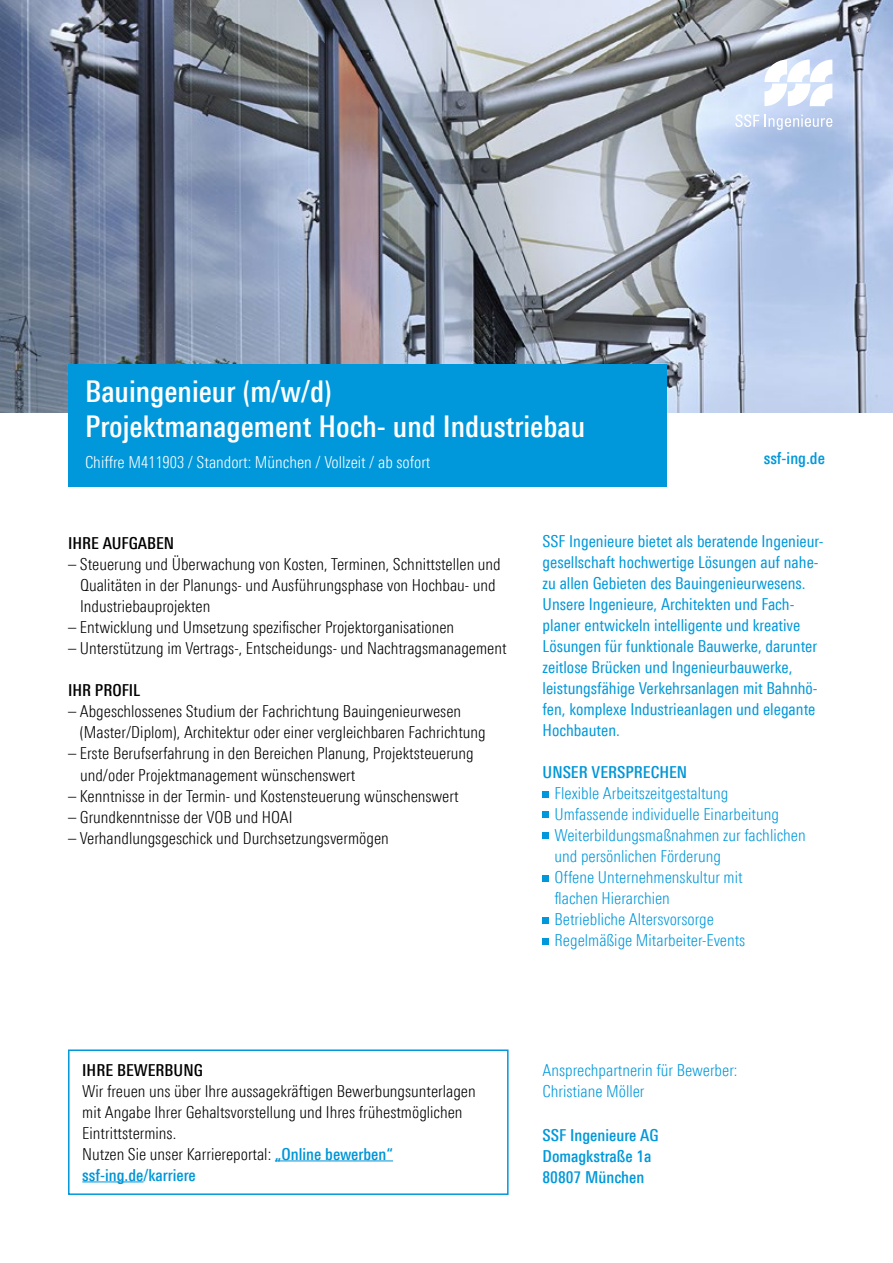
<style>
.page{position:relative;width:893px;height:1263px;background:#fff}
.page>*{position:absolute;margin:0;border:0;box-sizing:border-box;transform-origin:0 0}
.t1{font:500 30px/34.5px "Linotype Univers 520 Cn";color:#fff}
.t2{font:300 16.5px/21px "Linotype Univers 320 Cn";color:#000}
.t3{font:16.5px/21px "Linotype Univers 420 Cn";color:#0098db}
.t4{font:300 16.5px/21px "Linotype Univers 320 Cn";color:#0098db}
.t5{font:500 16.5px/21px "Linotype Univers 520 Cn";color:#0098db}
.t6{font:300 16.5px "Linotype Univers 320 Cn";color:#fff}
.t7{font:500 16.5px "Linotype Univers 520 Cn";color:#0095d6}
.t8{font:500 16.5px "Linotype Univers 520 Cn";color:#000}
.s1{font-family:"Linotype Univers 520 Cn";font-weight:500;color:#0095d6}
.s2{color:#0098db}
</style>
<div class="page">
<img style="left:0;top:0;width:893px;height:412px">
<div style="left:68px;top:364px;width:599px;height:122px;background:#0098db"></div>
<hr style="left:275px;top:1160px;width:118px;height:1px;background:#0095d6">
<hr style="left:82px;top:1181px;width:61px;height:1px;background:#0095d6">
<div style="left:68px;top:1049px;width:441px;height:146px;border:2px solid #0098db"></div>
<svg style="left:764px;top:60px;width:68px;height:46px"></svg>
<svg style="left:735px;top:114px;width:97px;height:16px"></svg>
<svg style="left:543px;top:791px;width:6px;height:6px"></svg>
<svg style="left:543px;top:812px;width:6px;height:6px"></svg>
<div style="left:543px;top:832px;width:6px;height:7px;background:#0098db"></div>
<svg style="left:543px;top:875px;width:6px;height:6px"></svg>
<div style="left:543px;top:917px;width:6px;height:7px;background:#0098db"></div>
<svg style="left:543px;top:938px;width:6px;height:6px"></svg>
<h1 class="t1" style="left:85px;top:374px;width:502px">Bauingenieur (m/w/d)<br>Projektmanagement Hoch- und Industriebau</h1>
<p class="t6" style="left:85px;top:453px;width:347px">Chiffre M411903 / Standort: München / Vollzeit / ab sofort</p>
<p class="t5" style="left:764px;top:447px;width:63px">ssf-ing.de</p>
<p class="t8" style="left:68px;top:533px;width:108px">IHRE AUFGABEN</p>
<p class="t2" style="left:68px;top:553px;width:434px">– Steuerung und Überwachung von Kosten, Terminen, Schnittstellen und</p>
<p class="t2" style="left:68px;top:574px;width:429px">-Qualitäten in der Planungs- und Ausführungsphase von Hochbau- und</p>
<p class="t2" style="left:80px;top:595px;width:132px">Industriebauprojekten</p>
<p class="t2" style="left:68px;top:616px;width:388px">– Entwicklung und Umsetzung spezifischer Projektorganisationen</p>
<p class="t2" style="left:68px;top:637px;width:440px">– Unterstützung im Vertrags-, Entscheidungs- und Nachtragsmanagement</p>
<p class="t8" style="left:68px;top:681px;width:74px">IHR PROFIL</p>
<p class="t2" style="left:80px;top:701px;width:407px;text-indent:-12px">– Abgeschlossenes Studium der Fachrichtung Bauingenieurwesen (Master/Diplom), Architektur oder einer vergleichbaren Fachrichtung</p>
<p class="t2" style="left:80px;top:743px;width:395px;text-indent:-12px">– Erste Berufserfahrung in den Bereichen Planung, Projektsteuerung und/oder Projektmanagement wünschenswert</p>
<p class="t2" style="left:68px;top:785px;width:392px">– Kenntnisse in der Termin- und Kostensteuerung wünschenswert</p>
<p class="t2" style="left:68px;top:806px;width:226px">– Grundkenntnisse der VOB und HOAI</p>
<p class="t2" style="left:68px;top:827px;width:322px">– Verhandlungsgeschick und Durchsetzungsvermögen</p>
<p class="t3" style="left:543px;top:530px;width:282px">SSF Ingenieure bietet als beratende Ingenieur&shy;gesellschaft hochwertige Lösungen auf nahe&shy;zu allen Gebieten des Bauingenieurwesens.<br>Unsere Ingenieure, Architekten und Fach&shy;planer entwickeln intelligente und kreative Lösungen für funktionale Bauwerke, darunter zeitlose Brücken und Ingenieurbauwerke, leistungsfähige Verkehrsanlagen mit Bahnhö&shy;fen, komplexe Industrieanlagen und elegante Hochbauten.</p>
<p class="t7" style="left:543px;top:763px;width:146px">UNSER VERSPRECHEN</p>
<p class="t4" style="left:555px;top:783px;width:253px">Flexible Arbeitszeitgestaltung<br>Umfassende individuelle Einarbeitung<br>Weiterbildungsmaßnahmen zur fachlichen und persönlichen Förderung<br>Offene Unternehmenskultur mit<br>flachen Hierarchien<br>Betriebliche Altersvorsorge<br>Regelmäßige Mitarbeiter-Events</p>
<p class="t8" style="left:82px;top:1060px;width:122px">IHRE BEWERBUNG</p>
<p class="t2" style="left:82px;top:1080px;width:395px">Wir freuen uns über Ihre aussagekräftigen Bewerbungsunterlagen mit Angabe Ihrer Gehaltsvorstellung und Ihres frühestmöglichen Eintrittstermins.<br>Nutzen Sie unser Karriereportal: <span class="s1">„Online bewerben“</span></p>
<p class="t7" style="left:82px;top:1165px;width:115px">ssf-ing.de<span class="s2">/karriere</span></p>
<p class="t4" style="left:543px;top:1059px;width:196px">Ansprechpartnerin für Bewerber:<br>Christiane Möller</p>
<p class="t5" style="left:543px;top:1124px;width:117px">SSF Ingenieure AG<br>Domagkstraße 1a<br>80807 München</p>
</div>
